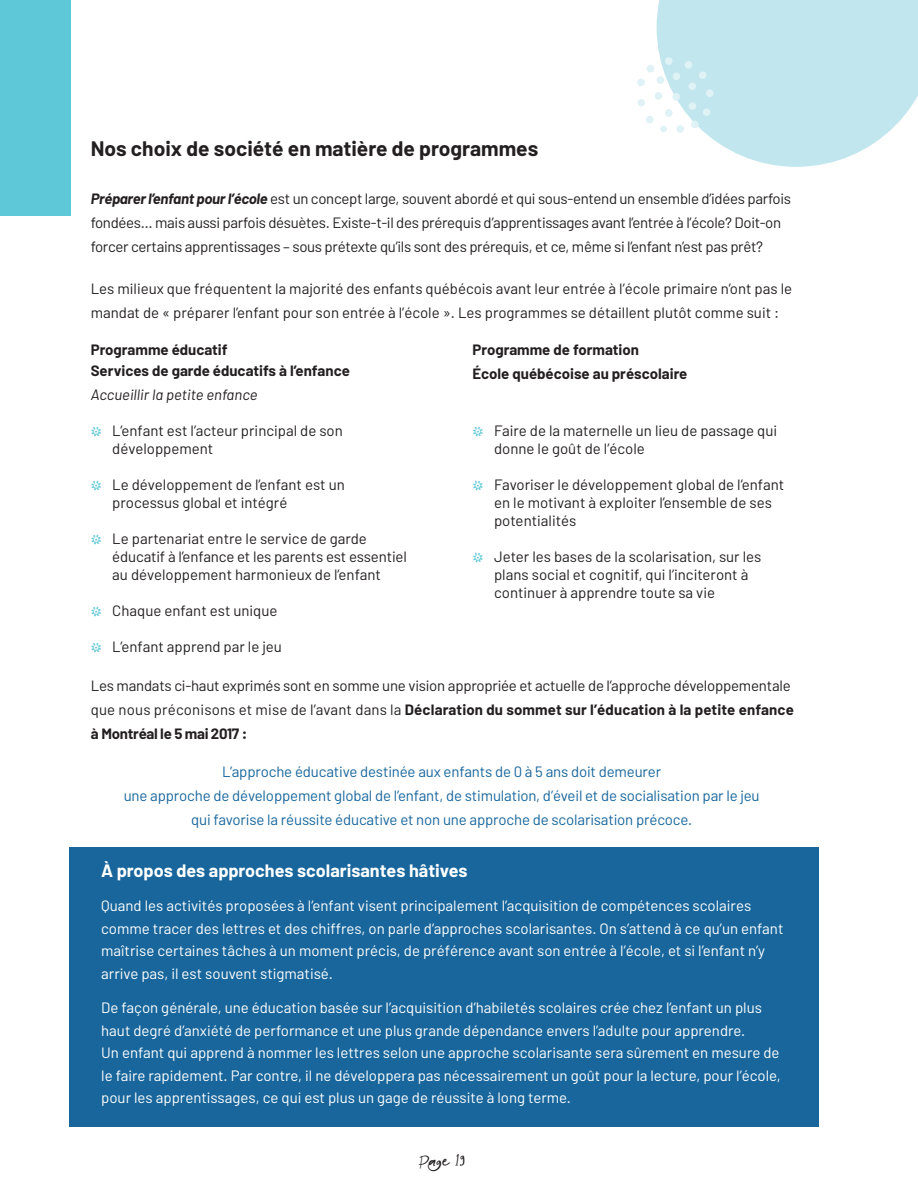
<style>
.page{position:relative;width:918px;height:1188px;background:#fff}
.page>*{position:absolute;margin:0;border:0;box-sizing:border-box;transform-origin:0 0}
.t1{font:30px "Nightlife";color:#231f20}
.t2{font:700 21px "Barlow";color:#231f20}
.t3{font:700 18px "Barlow";color:#fff}
.t4{font:15px/18px "Barlow";color:#231f20}
.t5{font:15px/22.5px "Barlow";color:#fff}
.t6{font:15px/24px "Barlow";letter-spacing:-.02em;color:#231f20}
.t7{font:15px/24px "Barlow";letter-spacing:-.01em;color:#18669c;text-align:center}
.t8{font:700 15px/21px "Barlow";color:#231f20}
.t9{font:italic 15px "Barlow";color:#231f20}
.s1{font-weight:700;font-style:italic}
.s2{font-weight:700}
</style>
<div class="page">
<div style="left:0;top:0;width:71px;height:216px;background:#5ec8d8"></div>
<div style="left:69px;top:847px;width:750px;height:279px;background:#18669c"></div>
<svg style="left:657px;top:0;width:261px;height:167px;background:#cbe9f0"></svg>
<div style="left:706px;top:89px;width:8px;height:8px;background:#dff2f5;border-radius:50%"></div>
<div style="left:689px;top:83px;width:7px;height:7px;background:#dff2f5;border-radius:50%"></div>
<div style="left:637px;top:79px;width:8px;height:7px;background:#dff2f5;border-radius:50%"></div>
<div style="left:657px;top:76px;width:7px;height:8px;background:#dff2f5;border-radius:50%"></div>
<div style="left:647px;top:65px;width:7px;height:7px;background:#dff2f5;border-radius:50%"></div>
<div style="left:673px;top:72px;width:7px;height:8px;background:#dff2f5;border-radius:50%"></div>
<div style="left:699px;top:71px;width:8px;height:8px;background:#dff2f5;border-radius:50%"></div>
<div style="left:685px;top:61px;width:7px;height:8px;background:#dff2f5;border-radius:50%"></div>
<div style="left:665px;top:57px;width:8px;height:8px;background:#dff2f5;border-radius:50%"></div>
<div style="left:672px;top:93px;width:8px;height:8px;background:#dff2f5;border-radius:50%"></div>
<div style="left:655px;top:92px;width:7px;height:8px;background:#dff2f5;border-radius:50%"></div>
<div style="left:638px;top:99px;width:7px;height:7px;background:#dff2f5;border-radius:50%"></div>
<div style="left:646px;top:116px;width:8px;height:7px;background:#dff2f5;border-radius:50%"></div>
<div style="left:660px;top:126px;width:7px;height:6px;background:#dff2f5;border-radius:50%"></div>
<div style="left:676px;top:125px;width:8px;height:8px;background:#dff2f5;border-radius:50%"></div>
<div style="left:665px;top:109px;width:8px;height:8px;background:#dff2f5;border-radius:50%"></div>
<div style="left:689px;top:102px;width:7px;height:8px;background:#dff2f5;border-radius:50%"></div>
<div style="left:691px;top:121px;width:8px;height:7px;background:#dff2f5;border-radius:50%"></div>
<div style="left:703px;top:108px;width:7px;height:8px;background:#dff2f5;border-radius:50%"></div>
<h2 class="t2" style="left:91px;top:135px;width:449px">Nos choix de société en matière de programmes</h2>
<p class="t6" style="left:91px;top:186px;width:702px"><span class="s1">Préparer l’enfant pour l’école</span> est un concept large, souvent abordé et qui sous-entend un ensemble d’idées parfois fondées… mais aussi parfois désuètes. Existe-t-il des prérequis d’apprentissages avant l’entrée à l’école? Doit-on forcer certains apprentissages – sous prétexte qu’ils sont des prérequis, et ce, même si l’enfant n’est pas prêt?</p>
<p class="t4" style="left:91px;top:276px;width:703px;line-height:24px">Les milieux que fréquentent la majorité des enfants québécois avant leur entrée à l’école primaire n’ont pas le mandat de « préparer l’enfant pour son entrée à l’école ». Les programmes se détaillent plutôt comme suit :</p>
<p class="t8" style="left:91px;top:339px;width:261px">Programme éducatif<br>Services de garde éducatifs à l’enfance</p>
<p class="t9" style="left:91px;top:385px;width:168px">Accueillir la petite enfance</p>
<p class="t4" style="left:112px;top:421px;width:232px">L’enfant est l’acteur principal de son développement</p>
<p class="t4" style="left:112px;top:475px;width:234px">Le développement de l’enfant est un processus global et intégré</p>
<p class="t4" style="left:112px;top:529px;width:296px">Le partenariat entre le service de garde éducatif à l’enfance et les parents est essentiel au développement harmonieux de l’enfant</p>
<p class="t4" style="left:112px;top:601px;width:167px">Chaque enfant est unique</p>
<p class="t4" style="left:112px;top:637px;width:171px">L’enfant apprend par le jeu</p>
<p class="t8" style="left:473px;top:337px;width:216px;line-height:24px">Programme de formation<br>École québécoise au préscolaire</p>
<p class="t4" style="left:494px;top:421px;width:285px">Faire de la maternelle un lieu de passage qui donne le goût de l’école</p>
<p class="t4" style="left:494px;top:475px;width:292px">Favoriser le développement global de l’enfant en le motivant à exploiter l’ensemble de ses potentialités</p>
<p class="t4" style="left:494px;top:547px;width:269px">Jeter les bases de la scolarisation, sur les plans social et cognitif, qui l’inciteront à continuer à apprendre toute sa vie</p>
<p class="t4" style="left:91px;top:674px;width:705px;line-height:24px">Les mandats ci-haut exprimés sont en somme une vision appropriée et actuelle de l’approche développementale que nous préconisons et mise de l’avant dans la <span class="s2">Déclaration du sommet sur l’éducation à la petite enfance à Montréal le 5 mai 2017 :</span></p>
<p class="t7" style="left:124px;top:760px;width:637px">L’approche éducative destinée aux enfants de 0 à 5 ans doit demeurer<br>une approche de développement global de l’enfant, de stimulation, d’éveil et de socialisation par le jeu qui favorise la réussite éducative et non une approche de scolarisation précoce.</p>
<p class="t3" style="left:101px;top:859px;width:368px">À propos des approches scolarisantes hâtives</p>
<p class="t5" style="left:101px;top:894px;width:684px">Quand les activités proposées à l’enfant visent principalement l’acquisition de compétences scolaires comme tracer des lettres et des chiffres, on parle d’approches scolarisantes. On s’attend à ce qu’un enfant maîtrise certaines tâches à un moment précis, de préférence avant son entrée à l’école, et si l’enfant n’y arrive pas, il est souvent stigmatisé.</p>
<p class="t5" style="left:101px;top:996px;width:681px">De façon générale, une éducation basée sur l’acquisition d’habiletés scolaires crée chez l’enfant un plus haut degré d’anxiété de performance et une plus grande dépendance envers l’adulte pour apprendre.<br>Un enfant qui apprend à nommer les lettres selon une approche scolarisante sera sûrement en mesure de le faire rapidement. Par contre, il ne développera pas nécessairement un goût pour la lecture, pour l’école, pour les apprentissages, ce qui est plus un gage de réussite à long terme.</p>
<h1 class="t1" style="left:418px;top:1143px;width:49px">Page 19</h1>
</div>
